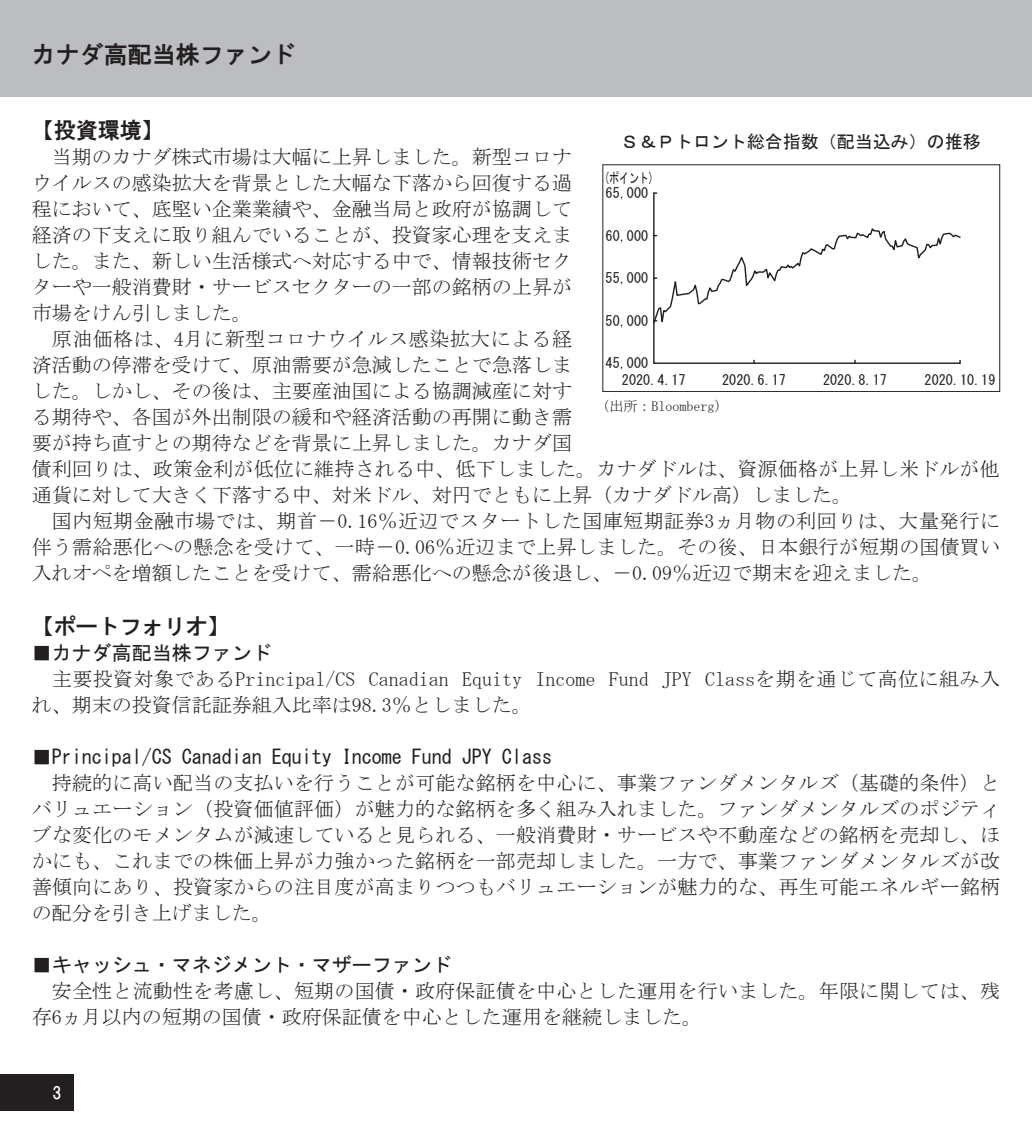
<style>
.page{position:relative;width:1032px;height:1134px;background:#fff}
.page>*{position:absolute;margin:0;border:0;box-sizing:border-box;transform-origin:0 0}
.t1{font:24px "HGS Gothic E";color:#231f20}
.t2{font:22px "HGS Gothic E";color:#231f20}
.t3{font:20px/26px "MS Mincho";color:#231f20;text-align:justify}
.t4{font:20px "MS Gothic";color:#231f20}
.t5{font:18px "MS Gothic";color:#231f20}
.t6{font:16.6px "HGS Gothic E";color:#fff}
.t7{font:14.2px/17px "MS Gothic";color:#231f20}
.t8{font:14.2px/15.6px "MS Gothic";color:#231f20;scale:.7 1}
.t9{font:14px "MS Mincho";color:#231f20}
</style>
<div class="page">
<div style="left:0;top:1074px;width:74px;height:37px;background:#231f20"></div>
<div style="left:0;top:0;width:1032px;height:96px;background:#bcbdc0"></div>
<div style="left:602px;top:164px;width:398px;height:228px;border:1px solid #231f20"></div>
<svg style="left:653px;top:192px;width:308px;height:172px"></svg>
<p class="t1" style="left:32px;top:42px;width:265px">カナダ高配当株ファンド</p>
<p class="t2" style="left:32px;top:119px;width:133px">【投資環境】</p>
<p class="t3" style="left:32px;top:144px;width:541px;text-indent:20px">当期のカナダ株式市場は大幅に上昇しました。新型コロナウイルスの感染拡大を背景とした大幅な下落から回復する過程において、底堅い企業業績や、金融当局と政府が協調して経済の下支えに取り組んでいることが、投資家心理を支えました。また、新しい生活様式へ対応する中で、情報技術セクターや一般消費財・サービスセクターの一部の銘柄の上昇が市場をけん引しました。</p>
<p class="t3" style="left:32px;top:326px;width:969px;text-align:left;text-indent:20px">原油価格は、4月に新型コロナウイルス感染拡大による経<br>済活動の停滞を受けて、原油需要が急減したことで急落しま<br>した。しかし、その後は、主要産油国による協調減産に対す<br>る期待や、各国が外出制限の緩和や経済活動の再開に動き需<br>要が持ち直すとの期待などを背景に上昇しました。カナダ国<br>債利回りは、政策金利が低位に維持される中、低下しました。カナダドルは、資源価格が上昇し米ドルが他通貨に対して大きく下落する中、対米ドル、対円でともに上昇（カナダドル高）しました。</p>
<p class="t3" style="left:32px;top:508px;width:970px;text-indent:20px">国内短期金融市場では、期首－0.16％近辺でスタートした国庫短期証券3ヵ月物の利回りは、大量発行に伴う需給悪化への懸念を受けて、一時－0.06％近辺まで上昇しました。その後、日本銀行が短期の国債買い入れオペを増額したことを受けて、需給悪化への懸念が後退し、－0.09％近辺で期末を迎えました。</p>
<p class="t2" style="left:32px;top:615px;width:199px">【ポートフォリオ】</p>
<p class="t4" style="left:32px;top:643px;width:241px">■カナダ高配当株ファンド</p>
<p class="t3" style="left:32px;top:666px;width:970px;text-indent:20px">主要投資対象であるPrincipal/CS Canadian Equity Income Fund JPY Classを期を通じて高位に組み入れ、期末の投資信託証券組入比率は98.3％としました。</p>
<p class="t4" style="left:32px;top:747px;width:522px">■Principal/CS Canadian Equity Income Fund JPY Class</p>
<p class="t3" style="left:32px;top:770px;width:970px;text-indent:20px">持続的に高い配当の支払いを行うことが可能な銘柄を中心に、事業ファンダメンタルズ（基礎的条件）とバリュエーション（投資価値評価）が魅力的な銘柄を多く組み入れました。ファンダメンタルズのポジティブな変化のモメンタムが減速していると見られる、一般消費財・サービスや不動産などの銘柄を売却し、ほかにも、これまでの株価上昇が力強かった銘柄を一部売却しました。一方で、事業ファンダメンタルズが改善傾向にあり、投資家からの注目度が高まりつつもバリュエーションが魅力的な、再生可能エネルギー銘柄の配分を引き上げました。</p>
<p class="t4" style="left:32px;top:955px;width:421px">■キャッシュ・マネジメント・マザーファンド</p>
<p class="t3" style="left:32px;top:978px;width:970px;text-indent:20px">安全性と流動性を考慮し、短期の国債・政府保証債を中心とした運用を行いました。年限に関しては、残存6ヵ月以内の短期の国債・政府保証債を中心とした運用を継続しました。</p>
<p class="t5" style="left:621px;top:133px;width:361px">Ｓ＆Ｐトロント総合指数（配当込み）の推移</p>
<p class="t8" style="left:604px;top:170px;width:72px">(ポイント)<br>65,000</p>
<p class="t7" style="left:606px;top:227px;width:44px">60,000</p>
<p class="t7" style="left:606px;top:270px;width:44px">55,000</p>
<p class="t7" style="left:606px;top:312px;width:44px">50,000</p>
<p class="t7" style="left:622px;top:355px;width:65px;text-indent:-16px">45,000<br>2020.4.17</p>
<p class="t7" style="left:722px;top:372px;width:65px">2020.6.17</p>
<p class="t7" style="left:823px;top:372px;width:65px">2020.8.17</p>
<p class="t7" style="left:924px;top:372px;width:72px">2020.10.19</p>
<p class="t9" style="left:595px;top:399px;width:134px">（出所：Bloomberg）</p>
<p class="t6" style="left:52px;top:1085px;width:11px">3</p>
</div>
